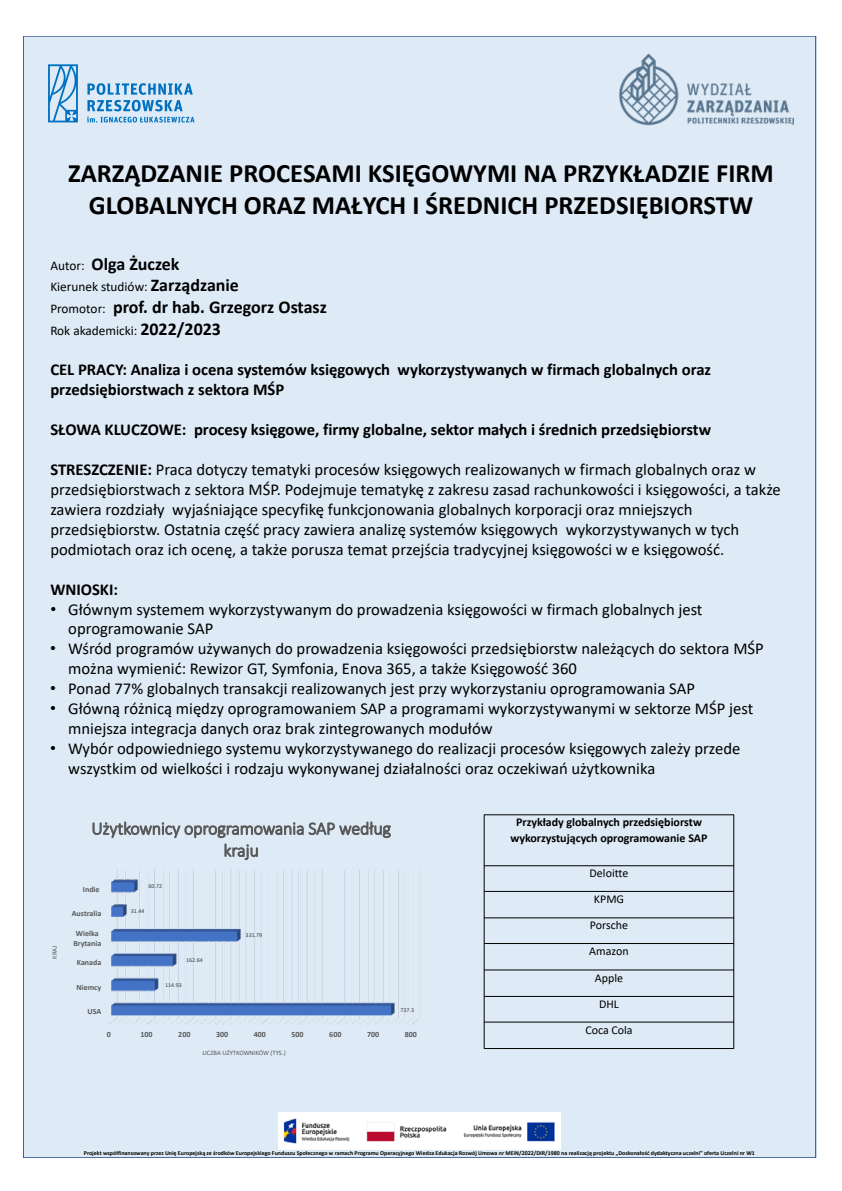
<style>
.page{position:relative;width:842px;height:1191px;background:#fff}
.page>*{position:absolute;margin:0;border:0;box-sizing:border-box;transform-origin:0 0}
.t1{font:700 26.6px/31.9px "Calibri";color:#000;text-align:center}
.t2{font:700 18px "Calibri";color:#000}
.t3{font:300 18px/22px "Calibri";letter-spacing:-.01em;color:#595959;text-align:center}
.t4{font:700 16.7px "Calibri";color:#000}
.t5{font:16.6px/20px "Calibri";color:#000}
.t6{font:700 16.6px "Calibri";color:#000}
.t7{font:13.3px "Calibri";color:#000}
.t8{font:700 12px/15.4px "Calibri";color:#000;text-align:center}
.t9{font:12px/25.7px "Calibri";color:#000;text-align:center}
.t10{font:700 8px/9.7px "Calibri";color:#595959;text-align:center}
.t11{font:6.7px "Calibri";color:#595959}
.t12{font:700 6px "Calibri";color:#000}
.t13{font:6px "Calibri";color:#404040}
.s1{font-weight:400;font-size:13.3px}
.s2{font-weight:700;font-size:18px}
.s3{font-weight:700}
.s4{font-family:"Arial"}
</style>
<div class="page">
<div style="left:23px;top:36px;width:793px;height:1121px;background:#deebf7"></div>
<svg style="left:48px;top:64px;width:147px;height:58px"></svg>
<img style="left:279px;top:1112px;width:281px;height:37px">
<img style="left:601px;top:36px;width:210px;height:90px">
<img style="left:109px;top:870px;width:310px;height:154px">
<hr style="left:484px;top:865px;width:250px;height:1px;background:#000">
<hr style="left:484px;top:891px;width:250px;height:1px;background:#000">
<hr style="left:484px;top:917px;width:250px;height:1px;background:#000">
<hr style="left:484px;top:943px;width:250px;height:1px;background:#000">
<hr style="left:484px;top:969px;width:250px;height:1px;background:#000">
<hr style="left:484px;top:996px;width:250px;height:1px;background:#000">
<hr style="left:484px;top:1022px;width:250px;height:1px;background:#000">
<hr style="left:484px;top:814px;width:1px;height:234px;background:#000">
<hr style="left:734px;top:814px;width:1px;height:234px;background:#000">
<hr style="left:484px;top:814px;width:250px;height:1px;background:#000">
<hr style="left:484px;top:1048px;width:250px;height:1px;background:#000">
<p class="t1" style="left:68px;top:157px;width:707px">ZARZĄDZANIE PROCESAMI KSIĘGOWYMI NA PRZYKŁADZIE FIRM<br>GLOBALNYCH ORAZ MAŁYCH I ŚREDNICH PRZEDSIĘBIORSTW</p>
<p class="t2" style="left:50px;top:251px;width:131px"><span class="s1">Autor:</span> Olga Żuczek</p>
<p class="t7" style="left:50px;top:278px;width:190px">Kierunek studiów: <span class="s2">Zarządzanie</span></p>
<p class="t2" style="left:50px;top:294px;width:278px"><span class="s1">Promotor:</span> prof. dr hab. Grzegorz Ostasz</p>
<p class="t7" style="left:50px;top:321px;width:172px">Rok akademicki: <span class="s2">2022/2023</span></p>
<p class="t6" style="left:50px;top:358px;width:662px">CEL PRACY: Analiza i ocena systemów księgowych wykorzystywanych w firmach globalnych oraz</p>
<p class="t4" style="left:50px;top:377px;width:236px">przedsiębiorstwach z sektora MŚP</p>
<p class="t6" style="left:50px;top:417px;width:662px">SŁOWA KLUCZOWE: procesy księgowe, firmy globalne, sektor małych i średnich przedsiębiorstw</p>
<p class="t5" style="left:50px;top:459px;width:732px"><span class="s3">STRESZCZENIE:</span> Praca dotyczy tematyki procesów księgowych realizowanych w firmach globalnych oraz w przedsiębiorstwach z sektora MŚP. Podejmuje tematykę z zakresu zasad rachunkowości i księgowości, a także zawiera rozdziały wyjaśniające specyfikę funkcjonowania globalnych korporacji oraz mniejszych przedsiębiorstw. Ostatnia część pracy zawiera analizę systemów księgowych wykorzystywanych w tych podmiotach oraz ich ocenę, a także porusza temat przejścia tradycyjnej księgowości w e księgowość.</p>
<p class="t6" style="left:50px;top:577px;width:69px">WNIOSKI:</p>
<p class="t5" style="left:68px;top:598px;width:636px;text-indent:-18px"><span class="s4">•</span> Głównym systemem wykorzystywanym do prowadzenia księgowości w firmach globalnych jest oprogramowanie SAP</p>
<p class="t5" style="left:68px;top:638px;width:697px;text-indent:-18px"><span class="s4">•</span> Wśród programów używanych do prowadzenia księgowości przedsiębiorstw należących do sektora MŚP można wymienić: Rewizor GT, Symfonia, Enova 365, a także Księgowość 360</p>
<p class="t5" style="left:50px;top:678px;width:646px"><span class="s4">•</span> Ponad 77% globalnych transakcji realizowanych jest przy wykorzystaniu oprogramowania SAP</p>
<p class="t5" style="left:68px;top:698px;width:686px;text-indent:-18px"><span class="s4">•</span> Główną różnicą między oprogramowaniem SAP a programami wykorzystywanymi w sektorze MŚP jest mniejsza integracja danych oraz brak zintegrowanych modułów</p>
<p class="t5" style="left:68px;top:738px;width:674px;text-indent:-18px"><span class="s4">•</span> Wybór odpowiedniego systemu wykorzystywanego do realizacji procesów księgowych zależy przede wszystkim od wielkości i rodzaju wykonywanej działalności oraz oczekiwań użytkownika</p>
<p class="t11" style="left:50px;top:959px;width:15px;rotate:-90deg">KRAJ</p>
<p class="t3" style="left:91px;top:817px;width:301px">Użytkownicy oprogramowania SAP według kraju</p>
<p class="t8" style="left:510px;top:814px;width:199px">Przykłady globalnych przedsiębiorstw wykorzystujących oprogramowanie SAP</p>
<p class="t9" style="left:590px;top:860px;width:40px">Deloitte<br>KPMG</p>
<p class="t9" style="left:589px;top:912px;width:41px;text-align:left">Porsche<br>Amazon</p>
<p class="t9" style="left:595px;top:964px;width:30px">Apple</p>
<p class="t9" style="left:585px;top:990px;width:49px">DHL<br>Coca Cola</p>
<p class="t13" style="left:148px;top:882px;width:15px">60.72</p>
<p class="t10" style="left:83px;top:884px;width:18px">Indie</p>
<p class="t13" style="left:131px;top:907px;width:15px">31.44</p>
<p class="t10" style="left:72px;top:908px;width:31px">Australia</p>
<p class="t10" style="left:73px;top:928px;width:29px">Wielka<br>Brytania</p>
<p class="t13" style="left:246px;top:930px;width:18px">331.79</p>
<p class="t13" style="left:186px;top:955px;width:18px">162.64</p>
<p class="t10" style="left:77px;top:957px;width:26px">Kanada</p>
<p class="t13" style="left:165px;top:981px;width:18px">114.93</p>
<p class="t10" style="left:77px;top:982px;width:26px">Niemcy</p>
<p class="t13" style="left:401px;top:1005px;width:15px">737.3</p>
<p class="t10" style="left:88px;top:1006px;width:15px">USA</p>
<p class="t10" style="left:107px;top:1029px;width:6px">0</p>
<p class="t10" style="left:141px;top:1029px;width:14px">100</p>
<p class="t10" style="left:178px;top:1029px;width:14px">200</p>
<p class="t10" style="left:216px;top:1029px;width:14px">300</p>
<p class="t10" style="left:254px;top:1029px;width:14px">400</p>
<p class="t10" style="left:292px;top:1029px;width:14px">500</p>
<p class="t10" style="left:329px;top:1029px;width:14px">600</p>
<p class="t10" style="left:367px;top:1029px;width:14px">700</p>
<p class="t10" style="left:405px;top:1029px;width:14px">800</p>
<p class="t11" style="left:202px;top:1048px;width:85px">LICZBA UŻYTKOWNIKÓW (TYS.)</p>
<p class="t12" style="left:84px;top:1148px;width:672px">Projekt współfinansowany przez Unię Europejską ze środków Europejskiego Funduszu Społecznego w ramach Programu Operacyjnego Wiedza Edukacja Rozwój Umowa nr MEiN/2022/DIR/1980 na realizację projektu „Doskonałość dydaktyczna uczelni” oferta Uczelni nr W1</p>
</div>
